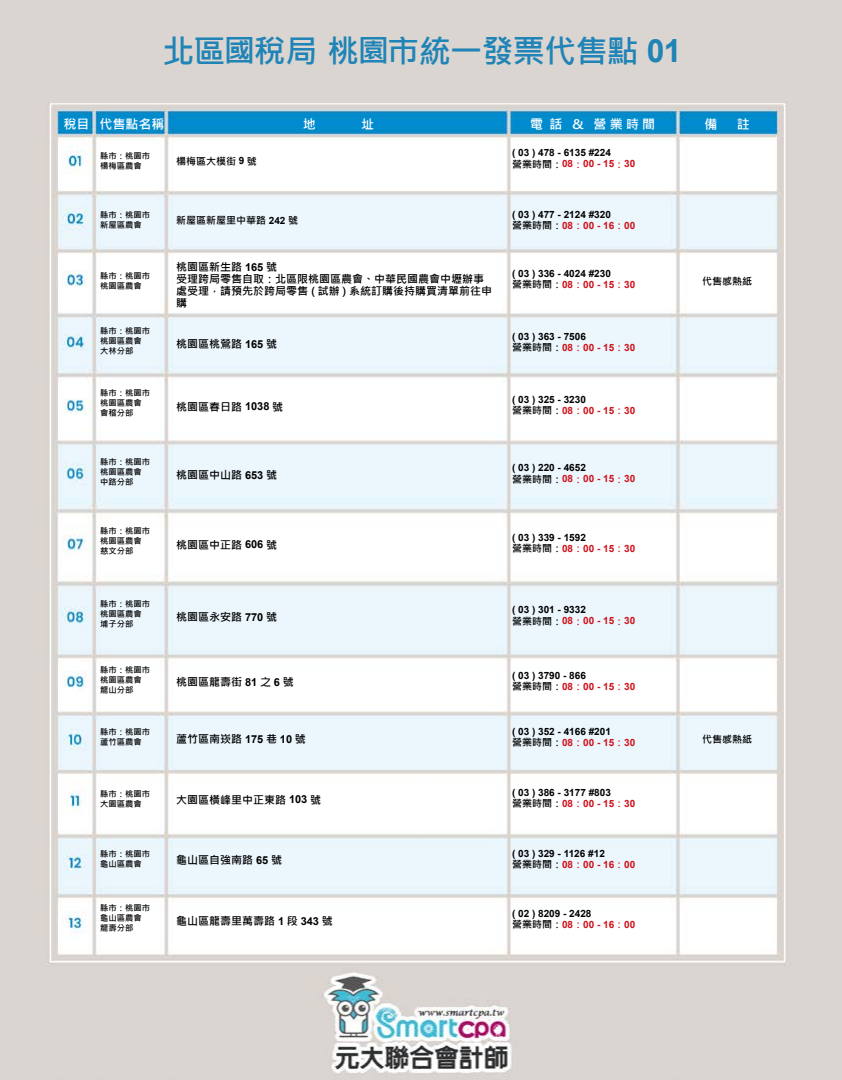
<style>
.page{position:relative;width:842px;height:1080px;background:#fff}
.page>*{position:absolute;margin:0;border:0;box-sizing:border-box;transform-origin:0 0}
.內文標題{font:700 32px "Microsoft Jheng Hei";letter-spacing:-.02em;color:#2084b6}
.內文標題-2{font:700 13px "Microsoft Jheng Hei";color:#fff}
.內文標題-3{font:700 11px/12px "Microsoft Jheng Hei";color:#000}
.內文標題-4{font:700 10px "Arial";color:#d0121b}
.內文標題-5{font:700 10px "Arial";color:#000}
.內文標題-6{font:700 10px "Microsoft Jheng Hei";color:#000}
.內文標題-7{font:700 8.3px "Microsoft Jheng Hei";color:#000}
.s1{font-family:"Arial"}
.s2{font-family:"Microsoft Jheng Hei";color:#000}
.s3{font-family:"Microsoft Jheng Hei"}
</style>
<div class="page">
<img style="left:0;top:0;width:841px;height:1080px">
<img style="left:841px;top:0;width:1px;height:1080px">
<p class="內文標題" style="left:162px;top:31px;width:521px">北區國稅局 桃園市統一發票代售點 <span class="s1">01</span></p>
<p class="內文標題-2" style="left:64px;top:116px;width:27px">稅目</p>
<p class="內文標題-2" style="left:100px;top:116px;width:66px">代售點名稱</p>
<p class="內文標題-2" style="left:704px;top:116px;width:14px">備</p>
<p class="內文標題-2" style="left:737px;top:116px;width:14px">註</p>
<p class="內文標題-5" style="left:512px;top:146px;width:100px">( 03 ) 478 - 6135 #224</p>
<p class="內文標題-4" style="left:512px;top:157px;width:125px"><span class="s2">營業時間：</span>08<span class="s3">：</span>00 - 15<span class="s3">：</span>30</p>
<p class="內文標題-2" style="left:303px;top:116px;width:14px">地</p>
<p class="內文標題-2" style="left:361px;top:116px;width:14px">址</p>
<p class="內文標題-2" style="left:530px;top:116px;width:127px">電 話 &amp; 營 業 時 間</p>
<p class="內文標題-7" style="left:100px;top:151px;width:51px">縣市：桃園市</p>
<p class="內文標題-7" style="left:100px;top:161px;width:43px">楊梅區農會</p>
<p class="內文標題-6" style="left:176px;top:155px;width:82px">楊梅區大模街 <span class="s1">9</span> 號</p>
<p class="內文標題-7" style="left:100px;top:210px;width:51px">縣市：桃園市</p>
<p class="內文標題-7" style="left:100px;top:220px;width:43px">新屋區農會</p>
<p class="內文標題-7" style="left:100px;top:271px;width:51px">縣市：桃園市</p>
<p class="內文標題-7" style="left:100px;top:281px;width:43px">桃園區農會</p>
<p class="內文標題-7" style="left:100px;top:325px;width:51px">縣市：桃園市</p>
<p class="內文標題-7" style="left:100px;top:335px;width:43px">桃園區農會</p>
<p class="內文標題-7" style="left:100px;top:345px;width:35px">大林分部</p>
<p class="內文標題-7" style="left:100px;top:388px;width:51px">縣市：桃園市</p>
<p class="內文標題-7" style="left:100px;top:398px;width:43px">桃園區農會</p>
<p class="內文標題-7" style="left:100px;top:408px;width:35px">會稽分部</p>
<p class="內文標題-7" style="left:100px;top:457px;width:51px">縣市：桃園市</p>
<p class="內文標題-7" style="left:100px;top:467px;width:43px">桃園區農會</p>
<p class="內文標題-7" style="left:100px;top:477px;width:35px">中路分部</p>
<p class="內文標題-7" style="left:100px;top:526px;width:51px">縣市：桃園市</p>
<p class="內文標題-7" style="left:100px;top:536px;width:43px">桃園區農會</p>
<p class="內文標題-7" style="left:100px;top:546px;width:35px">慈文分部</p>
<p class="內文標題-7" style="left:100px;top:599px;width:51px">縣市：桃園市</p>
<p class="內文標題-7" style="left:100px;top:609px;width:43px">桃園區農會</p>
<p class="內文標題-7" style="left:100px;top:619px;width:35px">埔子分部</p>
<p class="內文標題-7" style="left:100px;top:664px;width:51px">縣市：桃園市</p>
<p class="內文標題-7" style="left:100px;top:674px;width:43px">桃園區農會</p>
<p class="內文標題-7" style="left:100px;top:684px;width:35px">龍山分部</p>
<p class="內文標題-7" style="left:100px;top:727px;width:51px">縣市：桃園市</p>
<p class="內文標題-7" style="left:100px;top:737px;width:43px">蘆竹區農會</p>
<p class="內文標題-7" style="left:100px;top:789px;width:51px">縣市：桃園市</p>
<p class="內文標題-7" style="left:100px;top:799px;width:43px">大園區農會</p>
<p class="內文標題-7" style="left:100px;top:849px;width:51px">縣市：桃園市</p>
<p class="內文標題-7" style="left:100px;top:859px;width:43px">龜山區農會</p>
<p class="內文標題-7" style="left:100px;top:902px;width:51px">縣市：桃園市</p>
<p class="內文標題-7" style="left:100px;top:912px;width:43px">龜山區農會</p>
<p class="內文標題-7" style="left:100px;top:922px;width:35px">龍壽分部</p>
<p class="內文標題-6" style="left:176px;top:214px;width:123px">新屋區新屋里中華路 <span class="s1">242</span> 號</p>
<p class="內文標題-3" style="left:176px;top:261px;width:102px">桃園區新生路 <span class="s1">165</span> 號</p>
<p class="內文標題-3" style="left:176px;top:273px;width:317px">受理跨局零售自取：北區限桃園區農會、中華民國農會中壢辦事處受理，請預先於跨局零售 ( 試辦 ) 系統訂購後持購買清單前往申購</p>
<p class="內文標題-5" style="left:512px;top:207px;width:100px">( 03 ) 477 - 2124 #320</p>
<p class="內文標題-4" style="left:512px;top:218px;width:125px"><span class="s2">營業時間：</span>08<span class="s3">：</span>00 - 16<span class="s3">：</span>00</p>
<p class="內文標題-5" style="left:512px;top:266px;width:100px">( 03 ) 336 - 4024 #230</p>
<p class="內文標題-4" style="left:512px;top:277px;width:125px"><span class="s2">營業時間：</span>08<span class="s3">：</span>00 - 15<span class="s3">：</span>30</p>
<p class="內文標題-3" style="left:176px;top:338px;width:102px">桃園區桃鶯路 <span class="s1">165</span> 號</p>
<p class="內文標題-5" style="left:512px;top:329px;width:75px">( 03 ) 363 - 7506</p>
<p class="內文標題-4" style="left:512px;top:340px;width:125px"><span class="s2">營業時間：</span>08<span class="s3">：</span>00 - 15<span class="s3">：</span>30</p>
<p class="內文標題-3" style="left:176px;top:401px;width:108px">桃園區春日路 <span class="s1">1038</span> 號</p>
<p class="內文標題-5" style="left:512px;top:392px;width:75px">( 03 ) 325 - 3230</p>
<p class="內文標題-4" style="left:512px;top:403px;width:125px"><span class="s2">營業時間：</span>08<span class="s3">：</span>00 - 15<span class="s3">：</span>30</p>
<p class="內文標題-3" style="left:176px;top:469px;width:102px">桃園區中山路 <span class="s1">653</span> 號</p>
<p class="內文標題-5" style="left:512px;top:461px;width:75px">( 03 ) 220 - 4652</p>
<p class="內文標題-4" style="left:512px;top:472px;width:125px"><span class="s2">營業時間：</span>08<span class="s3">：</span>00 - 15<span class="s3">：</span>30</p>
<p class="內文標題-3" style="left:176px;top:539px;width:102px">桃園區中正路 <span class="s1">606</span> 號</p>
<p class="內文標題-5" style="left:512px;top:530px;width:75px">( 03 ) 339 - 1592</p>
<p class="內文標題-4" style="left:512px;top:541px;width:125px"><span class="s2">營業時間：</span>08<span class="s3">：</span>00 - 15<span class="s3">：</span>30</p>
<p class="內文標題-3" style="left:176px;top:611px;width:102px">桃園區永安路 <span class="s1">770</span> 號</p>
<p class="內文標題-5" style="left:512px;top:603px;width:75px">( 03 ) 301 - 9332</p>
<p class="內文標題-4" style="left:512px;top:614px;width:125px"><span class="s2">營業時間：</span>08<span class="s3">：</span>00 - 15<span class="s3">：</span>30</p>
<p class="內文標題-3" style="left:176px;top:676px;width:119px">桃園區龍壽街 <span class="s1">81</span> 之 <span class="s1">6</span> 號</p>
<p class="內文標題-3" style="left:176px;top:733px;width:131px">蘆竹區南崁路 <span class="s1">175</span> 巷 <span class="s1">10</span> 號</p>
<p class="內文標題-5" style="left:512px;top:668px;width:75px">( 03 ) 3790 - 866</p>
<p class="內文標題-4" style="left:512px;top:679px;width:125px"><span class="s2">營業時間：</span>08<span class="s3">：</span>00 - 15<span class="s3">：</span>30</p>
<p class="內文標題-5" style="left:512px;top:725px;width:100px">( 03 ) 352 - 4166 #201</p>
<p class="內文標題-4" style="left:512px;top:736px;width:125px"><span class="s2">營業時間：</span>08<span class="s3">：</span>00 - 15<span class="s3">：</span>30</p>
<p class="內文標題-3" style="left:176px;top:794px;width:146px">大園區橫峰里中正東路 <span class="s1">103</span> 號</p>
<p class="內文標題-5" style="left:512px;top:785px;width:100px">( 03 ) 386 - 3177 #803</p>
<p class="內文標題-4" style="left:512px;top:796px;width:125px"><span class="s2">營業時間：</span>08<span class="s3">：</span>00 - 15<span class="s3">：</span>30</p>
<p class="內文標題-3" style="left:176px;top:854px;width:107px">龜山區自強南路 <span class="s1">65</span> 號</p>
<p class="內文標題-5" style="left:512px;top:846px;width:94px">( 03 ) 329 - 1126 #12</p>
<p class="內文標題-4" style="left:512px;top:857px;width:125px"><span class="s2">營業時間：</span>08<span class="s3">：</span>00 - 16<span class="s3">：</span>00</p>
<p class="內文標題-3" style="left:176px;top:915px;width:158px">龜山區龍壽里萬壽路 <span class="s1">1</span> 段 <span class="s1">343</span> 號</p>
<p class="內文標題-5" style="left:512px;top:906px;width:81px">( 02 ) 8209 - 2428</p>
<p class="內文標題-4" style="left:512px;top:917px;width:125px"><span class="s2">營業時間：</span>08<span class="s3">：</span>00 - 16<span class="s3">：</span>00</p>
<p class="內文標題-6" style="left:702px;top:275px;width:51px">代售感熱紙</p>
<p class="內文標題-6" style="left:702px;top:733px;width:51px">代售感熱紙</p>
</div>
